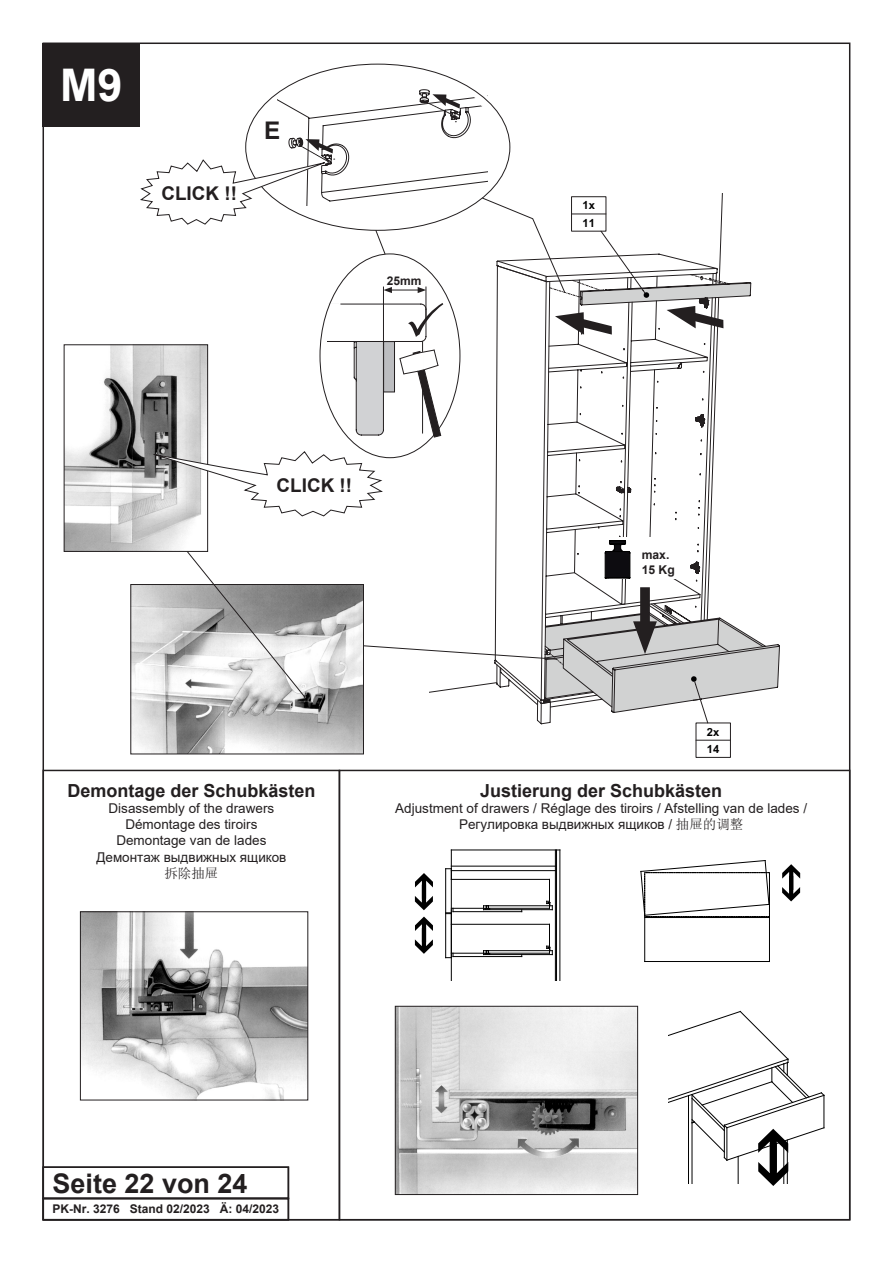
<style>
.page{position:relative;width:893px;height:1263px;background:#fff}
.page>*{position:absolute;margin:0;border:0;box-sizing:border-box;transform-origin:0 0}
.t1{font:700 45px "Arial";color:#fff}
.t2{font:700 27px "Arial";color:#231f20}
.t3{font:700 24.3px "Arial";color:#231f20}
.t4{font:700 18.9px "Arial";color:#231f20}
.t5{font:700 18px "Arial";color:#231f20}
.t6{font:13.5px "Arial";color:#231f20}
.t7{font:13.5px "Sim Sun";color:#231f20}
.t8{font:700 12.15px "Arial";color:#231f20}
.t9{font:700 12px "Arial";color:#231f20}
.t10{font:700 11.25px/17.2px "Arial";color:#000001}
.s1{font-family:"Sim Sun"}
</style>
<div class="page">
<div style="left:43px;top:1166px;width:246px;height:33px;border:2px solid #231f20"></div>
<img style="left:66px;top:346px;width:73px;height:204px">
<div style="left:64px;top:344px;width:144px;height:208px;border:1px solid #231f20"></div>
<div style="left:43px;top:43px;width:97px;height:83px;background:#231f20"></div>
<div style="left:43px;top:770px;width:297px;height:450px;border:2px solid #231f20"></div>
<div style="left:339px;top:770px;width:511px;height:450px;border:2px solid #231f20"></div>
<hr style="left:451px;top:869px;width:1px;height:44px;background:#000">
<hr style="left:451px;top:879px;width:98px;height:1px;background:#000">
<hr style="left:451px;top:908px;width:98px;height:1px;background:#000">
<hr style="left:445px;top:869px;width:1px;height:44px;background:#000">
<hr style="left:560px;top:850px;width:1px;height:130px;background:#000">
<hr style="left:453px;top:911px;width:69px;height:1px;background:#000">
<hr style="left:484px;top:909px;width:68px;height:1px;background:#000">
<hr style="left:484px;top:905px;width:68px;height:1px;background:#000">
<hr style="left:451px;top:910px;width:1px;height:70px;background:#000">
<svg style="left:483px;top:905px;width:7px;height:5px"></svg>
<svg style="left:546px;top:879px;width:7px;height:31px"></svg>
<hr style="left:555px;top:850px;width:1px;height:130px;background:#000">
<hr style="left:556px;top:850px;width:1px;height:130px;background:#000">
<svg style="left:446px;top:850px;width:6px;height:29px"></svg>
<hr style="left:451px;top:866px;width:104px;height:1px;background:#000">
<hr style="left:451px;top:870px;width:104px;height:1px;background:#000">
<hr style="left:451px;top:850px;width:109px;height:1px;background:#000">
<hr style="left:451px;top:924px;width:98px;height:1px;background:#000">
<hr style="left:451px;top:953px;width:98px;height:1px;background:#000">
<hr style="left:445px;top:914px;width:1px;height:44px;background:#000">
<svg style="left:446px;top:908px;width:8px;height:6px"></svg>
<svg style="left:446px;top:953px;width:8px;height:5px"></svg>
<hr style="left:453px;top:956px;width:69px;height:1px;background:#000">
<hr style="left:484px;top:954px;width:68px;height:1px;background:#000">
<hr style="left:484px;top:950px;width:68px;height:1px;background:#000">
<svg style="left:483px;top:950px;width:7px;height:5px"></svg>
<svg style="left:546px;top:924px;width:7px;height:30px"></svg>
<svg style="left:415px;top:873px;width:18px;height:37px"></svg>
<svg style="left:415px;top:916px;width:18px;height:38px"></svg>
<hr style="left:644px;top:917px;width:1px;height:44px;background:#000">
<hr style="left:769px;top:917px;width:1px;height:44px;background:#000">
<hr style="left:645px;top:917px;width:124px;height:1px;background:#000">
<hr style="left:645px;top:961px;width:124px;height:1px;background:#000">
<svg style="left:640px;top:860px;width:130px;height:57px"></svg>
<svg style="left:782px;top:864px;width:18px;height:37px"></svg>
<img style="left:397px;top:1008px;width:239px;height:185px">
<div style="left:395px;top:1006px;width:243px;height:189px;border:1px solid #231f20"></div>
<img style="left:82px;top:913px;width:224px;height:185px">
<div style="left:80px;top:911px;width:228px;height:189px;border:1px solid #231f20"></div>
<svg style="left:668px;top:1011px;width:157px;height:175px"></svg>
<svg style="left:139px;top:89px;width:641px;height:669px"></svg>
<p class="t1" style="left:60px;top:53px;width:64px">M9</p>
<p class="t4" style="left:161px;top:180px;width:77px">CLICK !!</p>
<p class="t3" style="left:264px;top:113px;width:18px">E</p>
<p class="t9" style="left:387px;top:272px;width:36px">25mm</p>
<p class="t10" style="left:582px;top:197px;width:14px">1x<br>11</p>
<p class="t4" style="left:277px;top:472px;width:77px">CLICK !!</p>
<p class="t8" style="left:642px;top:546px;width:29px">max.</p>
<p class="t8" style="left:642px;top:561px;width:35px">15 Kg</p>
<p class="t5" style="left:67px;top:778px;width:250px">Demontage der Schubkästen</p>
<p class="t6" style="left:109px;top:799px;width:167px">Disassembly of the drawers</p>
<p class="t6" style="left:125px;top:815px;width:134px">Démontage des tiroirs</p>
<p class="t6" style="left:116px;top:831px;width:152px">Demontage van de lades</p>
<p class="t6" style="left:96px;top:847px;width:192px">Демонтаж выдвижных ящиков</p>
<p class="t7" style="left:164px;top:866px;width:55px">拆除抽屉</p>
<p class="t10" style="left:707px;top:723px;width:14px">2x<br>14</p>
<p class="t5" style="left:480px;top:778px;width:244px">Justierung der Schubkästen</p>
<p class="t6" style="left:395px;top:799px;width:413px">Adjustment of drawers / Réglage des tiroirs / Afstelling van de lades /</p>
<p class="t6" style="left:459px;top:815px;width:286px">Регулировка выдвижных ящиков / <span class="s1">抽屉的调整</span></p>
<p class="t2" style="left:53px;top:1164px;width:197px">Seite 22 von 24</p>
<p class="t9" style="left:53px;top:1201px;width:228px">PK-Nr. 3276 Stand 02/2023 Ä: 04/2023</p>
</div>
